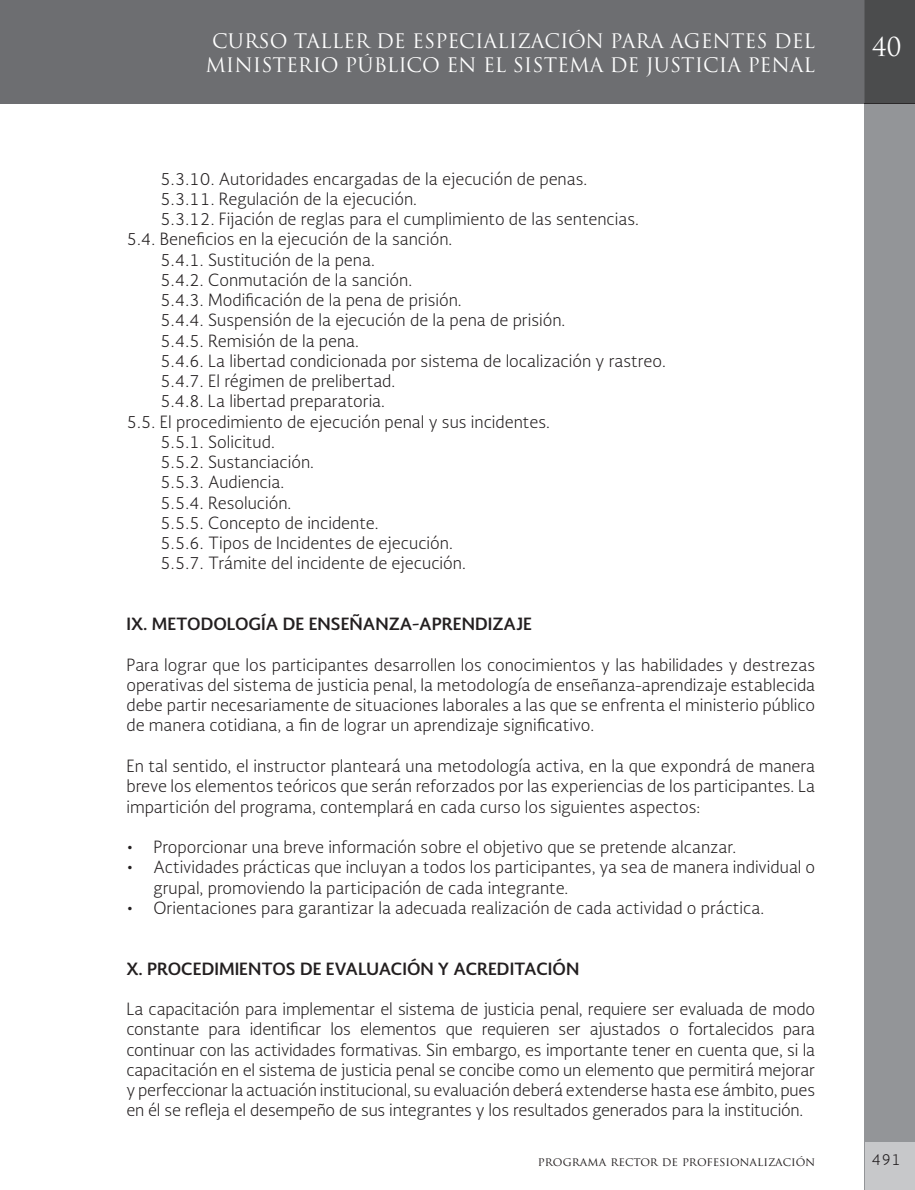
<style>
.page{position:relative;width:915px;height:1190px;background:#fff}
.page>*{position:absolute;margin:0;border:0;box-sizing:border-box;transform-origin:0 0}
.t1{font:25.5px "Trajan Pro";color:#fff}
.t2{font:19.5px/23.4px "Trajan Pro";color:#fff;text-align:center}
.t3{font:300 16.5px/20.2px "Soberana Sans";color:#231f20;text-align:justify}
.t4{font:700 16.5px "Soberana Sans";color:#231f20}
.t5{font:300 15px "Soberana Sans";color:#231f20}
.t6{font:12px "Trajan Pro";color:#231f20}
</style>
<div class="page">
<div style="left:0;top:0;width:864px;height:104px;background:#6d6e71"></div>
<div style="left:864px;top:104px;width:50px;height:1086px;background:#939598"></div>
<div style="left:864px;top:0;width:50px;height:104px;background:#4b4c4d"></div>
<div style="left:865px;top:1142px;width:49px;height:48px;background:#c7c8ca"></div>
<p class="t2" style="left:205px;top:30px;width:611px">CURSO TALLER DE ESPECIALIZACIÓN PARA AGENTES DEL<br>MINISTERIO PÚBLICO EN EL SISTEMA DE JUSTICIA PENAL</p>
<p class="t3" style="left:160px;top:170px;width:428px">5.3.10. Autoridades encargadas de la ejecución de penas.</p>
<p class="t3" style="left:160px;top:190px;width:258px">5.3.11. Regulación de la ejecución.</p>
<p class="t3" style="left:160px;top:210px;width:480px">5.3.12. Fijación de reglas para el cumplimiento de las sentencias.</p>
<p class="t3" style="left:126px;top:231px;width:327px">5.4. Beneficios en la ejecución de la sanción.</p>
<p class="t3" style="left:160px;top:251px;width:216px">5.4.1. Sustitución de la pena.</p>
<p class="t3" style="left:160px;top:271px;width:253px">5.4.2. Conmutación de la sanción.</p>
<p class="t3" style="left:160px;top:291px;width:303px">5.4.3. Modificación de la pena de prisión.</p>
<p class="t3" style="left:160px;top:312px;width:407px">5.4.4. Suspensión de la ejecución de la pena de prisión.</p>
<p class="t3" style="left:160px;top:332px;width:200px">5.4.5. Remisión de la pena.</p>
<p class="t3" style="left:160px;top:352px;width:507px">5.4.6. La libertad condicionada por sistema de localización y rastreo.</p>
<p class="t3" style="left:160px;top:372px;width:236px">5.4.7. El régimen de prelibertad.</p>
<p class="t3" style="left:160px;top:393px;width:226px">5.4.8. La libertad preparatoria.</p>
<p class="t3" style="left:126px;top:413px;width:425px">5.5. El procedimiento de ejecución penal y sus incidentes.</p>
<p class="t3" style="left:160px;top:433px;width:116px">5.5.1. Solicitud.</p>
<p class="t3" style="left:160px;top:453px;width:155px">5.5.2. Sustanciación.</p>
<p class="t3" style="left:160px;top:474px;width:126px">5.5.3. Audiencia.</p>
<p class="t3" style="left:160px;top:494px;width:133px">5.5.4. Resolución.</p>
<p class="t3" style="left:160px;top:514px;width:220px">5.5.5. Concepto de incidente.</p>
<p class="t3" style="left:160px;top:534px;width:294px">5.5.6. Tipos de Incidentes de ejecución.</p>
<p class="t3" style="left:160px;top:555px;width:307px">5.5.7. Trámite del incidente de ejecución.</p>
<p class="t4" style="left:126px;top:617px;width:407px">IX. METODOLOGÍA DE ENSEÑANZA-APRENDIZAJE</p>
<p class="t3" style="left:126px;top:656px;width:690px">Para lograr que los participantes desarrollen los conocimientos y las habilidades y destrezas operativas del sistema de justicia penal, la metodología de enseñanza-aprendizaje establecida debe partir necesariamente de situaciones laborales a las que se enfrenta el ministerio público de manera cotidiana, a fin de lograr un aprendizaje significativo.</p>
<p class="t3" style="left:126px;top:757px;width:690px">En tal sentido, el instructor planteará una metodología activa, en la que expondrá de manera breve los elementos teóricos que serán reforzados por las experiencias de los participantes. La impartición del programa, contemplará en cada curso los siguientes aspectos:</p>
<p class="t3" style="left:153px;top:838px;width:663px;text-align:left">Proporcionar una breve información sobre el objetivo que se pretende alcanzar.<br>Actividades prácticas que incluyan a todos los participantes, ya sea de manera individual o grupal, promoviendo la participación de cada integrante.<br>Orientaciones para garantizar la adecuada realización de cada actividad o práctica.</p>
<p class="t4" style="left:126px;top:961px;width:454px">X. PROCEDIMIENTOS DE EVALUACIÓN Y ACREDITACIÓN</p>
<p class="t3" style="left:126px;top:1000px;width:690px">La capacitación para implementar el sistema de justicia penal, requiere ser evaluada de modo constante para identificar los elementos que requieren ser ajustados o fortalecidos para continuar con las actividades formativas. Sin embargo, es importante tener en cuenta que, si la capacitación en el sistema de justicia penal se concibe como un elemento que permitirá mejorar y perfeccionar la actuación institucional, su evaluación deberá extenderse hasta ese ámbito, pues en él se refleja el desempeño de sus integrantes y los resultados generados para la institución.</p>
<p class="t6" style="left:538px;top:1154px;width:279px">programa rector de profesionalización</p>
<h1 class="t1" style="left:872px;top:32px;width:31px">40</h1>
<p class="t5" style="left:871px;top:1153px;width:31px">491</p>
</div>
